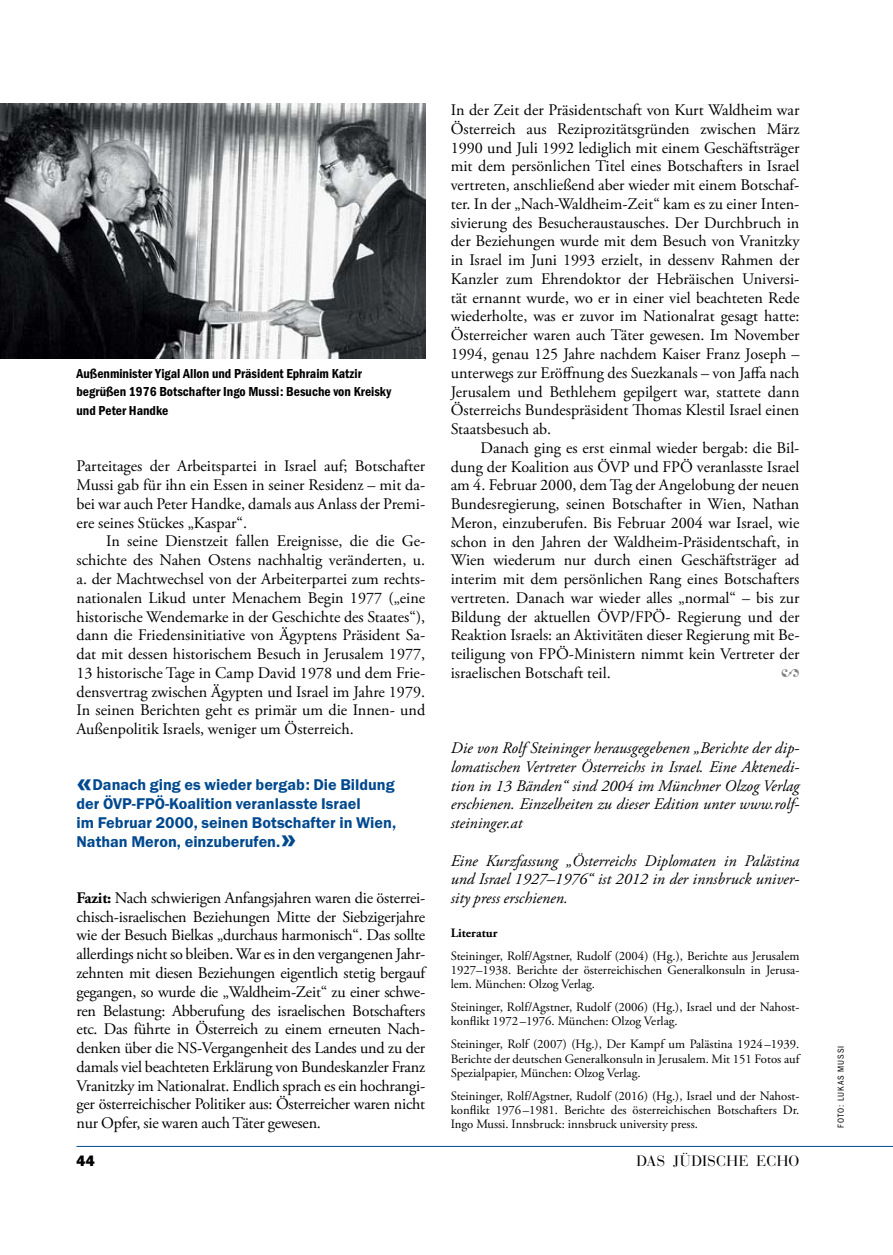
<style>
.page{position:relative;width:893px;height:1255px;background:#fff}
.page>*{position:absolute;margin:0;border:0;box-sizing:border-box;transform-origin:0 0}
.t1{font:16.2px/18.8px "Adobe Garamond Pro";color:#000;text-align:justify}
.t2{font:italic 16.2px/18.8px "Adobe Garamond Pro";color:#000;text-align:justify}
.t3{font:16.2px/18.8px "Franklin Gothic URW Dem";color:#00498f}
.t4{font:16.2px "Adobe Garamond Pro";color:#808285}
.t5{font:15px "Bauer Bodoni Std";letter-spacing:.02em;color:#000}
.t6{font:15px "ITC Franklin Gothic Std Hvy";color:#000}
.t7{font:13.5px/18.8px "Franklin Gothic URW Con Dem";color:#000}
.t8{font:12.75px/14.2px "Adobe Garamond Pro";color:#000;text-align:justify}
.t9{font:700 12.75px "Adobe Garamond Pro";color:#000}
.t10{font:9px "Franklin Gothic URW Con Boo";letter-spacing:.1em;color:#000}
.s1{font-family:"Arial";font-weight:900;font-size:24px}
.s2{font-weight:700}
</style>
<div class="page">
<hr style="left:77px;top:1145px;width:816px;height:1px;background:#00498f">
<img style="left:0;top:103px;width:425px;height:256px">
<p class="t7" style="left:77px;top:363px;width:316px">Außenminister Yigal Allon und Präsident Ephraim Katzir begrüßen 1976 Botschafter Ingo Mussi: Besuche von Kreisky und Peter Handke</p>
<p class="t1" style="left:77px;top:457px;width:350px">Parteitages der Arbeitspartei in Israel auf; Botschafter Mussi gab für ihn ein Essen in seiner Residenz – mit da&shy;bei war auch Peter Handke, damals aus Anlass der Premi&shy;ere seines Stückes „Kaspar“.</p>
<p class="t1" style="left:77px;top:532px;width:350px;text-indent:30px">In seine Dienstzeit fallen Ereignisse, die die Ge&shy;schichte des Nahen Ostens nachhaltig veränderten, u. a. der Machtwechsel von der Arbeiterpartei zum rechts&shy;nationalen Likud unter Menachem Begin 1977 („eine historische Wendemarke in der Geschichte des Staates“), dann die Friedensinitiative von Ägyptens Präsident Sa&shy;dat mit dessen historischem Besuch in Jerusalem 1977, 13 historische Tage in Camp David 1978 und dem Frie&shy;densvertrag zwischen Ägypten und Israel im Jahre 1979.<br>In seinen Berichten geht es primär um die Innen- und Außenpolitik Israels, weniger um Österreich.</p>
<p class="t3" style="left:77px;top:775px;width:321px"><span class="s1">«</span>Danach ging es wieder bergab: Die Bildung der ÖVP-FPÖ-Koalition veranlasste Israel<br>im Februar 2000, seinen Botschafter in Wien, Nathan Meron, einzuberufen.<span class="s1">»</span></p>
<p class="t1" style="left:77px;top:889px;width:350px"><span class="s2">Fazit:</span> Nach schwierigen Anfangsjahren waren die österrei&shy;chisch-israelischen Beziehungen Mitte der Siebzigerjahre wie der Besuch Bielkas „durchaus harmonisch“. Das sollte allerdings nicht so bleiben. War es in den vergangenen Jahr&shy;zehnten mit diesen Beziehungen eigentlich stetig bergauf gegangen, so wurde die „Waldheim-Zeit“ zu einer schwe&shy;ren Belastung: Abberufung des israelischen Botschafters etc. Das führte in Österreich zu einem erneuten Nach&shy;denken über die NS-Vergangenheit des Landes und zu der damals viel beachteten Erklärung von Bundeskanzler Franz Vranitzky im Nationalrat. Endlich sprach es ein hochrangi&shy;ger österreichischer Politiker aus: Österreicher waren nicht nur Opfer, sie waren auch Täter gewesen.</p>
<p class="t1" style="left:451px;top:101px;width:350px">In der Zeit der Präsidentschaft von Kurt Waldheim war Österreich aus Reziprozitätsgründen zwischen März 1990 und Juli 1992 lediglich mit einem Geschäftsträger mit dem persönlichen Titel eines Botschafters in Israel vertreten, anschließend aber wieder mit einem Botschaf&shy;ter. In der „Nach-Waldheim-Zeit“ kam es zu einer Inten&shy;sivierung des Besucheraustausches. Der Durchbruch in der Beziehungen wurde mit dem Besuch von Vranitzky in Israel im Juni 1993 erzielt, in dessenv Rahmen der Kanzler zum Ehrendoktor der Hebräischen Universi&shy;tät ernannt wurde, wo er in einer viel beachteten Rede wiederholte, was er zuvor im Nationalrat gesagt hatte:<br>Österreicher waren auch Täter gewesen. Im November 1994, genau 125 Jahre nachdem Kaiser Franz Joseph – unterwegs zur Eröffnung des Suezkanals – von Jaffa nach Jerusalem und Bethlehem gepilgert war, stattete dann Österreichs Bundespräsident Thomas Klestil Israel einen Staatsbesuch ab.</p>
<p class="t1" style="left:451px;top:439px;width:350px;text-indent:30px">Danach ging es erst einmal wieder bergab: die Bil&shy;dung der Koalition aus ÖVP und FPÖ veranlasste Israel am 4. Februar 2000, dem Tag der Angelobung der neuen Bundesregierung, seinen Botschafter in Wien, Nathan Meron, einzuberufen. Bis Februar 2004 war Israel, wie schon in den Jahren der Waldheim-Präsidentschaft, in Wien wiederum nur durch einen Geschäftsträger ad interim mit dem persönlichen Rang eines Botschafters vertreten. Danach war wieder alles „normal“ – bis zur Bildung der aktuellen ÖVP/FPÖ- Regierung und der Reaktion Israels: an Aktivitäten dieser Regierung mit Be&shy;teiligung von FPÖ-Ministern nimmt kein Vertreter der israelischen Botschaft teil.</p>
<p class="t4" style="left:781px;top:663px;width:20px">2</p>
<p class="t2" style="left:451px;top:739px;width:350px">Die von Rolf Steininger herausgegebenen „Berichte der dip&shy;lomatischen Vertreter Österreichs in Israel. Eine Aktenedi&shy;tion in 13 Bänden“ sind 2004 im Münchner Olzog Verlag erschienen. Einzelheiten zu dieser Edition unter www.rolf&shy;steininger.at</p>
<p class="t2" style="left:451px;top:851px;width:350px">Eine Kurzfassung „Österreichs Diplomaten in Palästina und Israel 1927–1976“ ist 2012 in der innsbruck univer&shy;sity press erschienen.</p>
<p class="t9" style="left:451px;top:925px;width:48px">Literatur</p>
<p class="t8" style="left:451px;top:949px;width:350px">Steininger, Rolf/Agstner, Rudolf (2004) (Hg.), Berichte aus Jerusalem 1927–1938. Berichte der österreichischen Generalkonsuln in Jerusa&shy;lem. München: Olzog Verlag.</p>
<p class="t8" style="left:451px;top:1000px;width:350px">Steininger, Rolf/Agstner, Rudolf (2006) (Hg.), Israel und der Nahost&shy;konflikt 1972–1976. München: Olzog Verlag.</p>
<p class="t8" style="left:451px;top:1037px;width:350px">Steininger, Rolf (2007) (Hg.), Der Kampf um Palästina 1924–1939.<br>Berichte der deutschen Generalkonsuln in Jerusalem. Mit 151 Fotos auf Spezialpapier, München: Olzog Verlag.</p>
<p class="t8" style="left:451px;top:1088px;width:350px">Steininger, Rolf/Agstner, Rudolf (2016) (Hg.), Israel und der Nahost&shy;konflikt 1976–1981. Berichte des österreichischen Botschafters Dr.<br>Ingo Mussi. Innsbruck: innsbruck university press.</p>
<p class="t6" style="left:77px;top:1151px;width:20px">44</p>
<p class="t5" style="left:636px;top:1151px;width:165px">DAS JÜDISCHE ECHO</p>
<p class="t10" style="left:835px;top:1127px;width:84px;rotate:-90deg">foto: Lukas Mussi</p>
</div>
